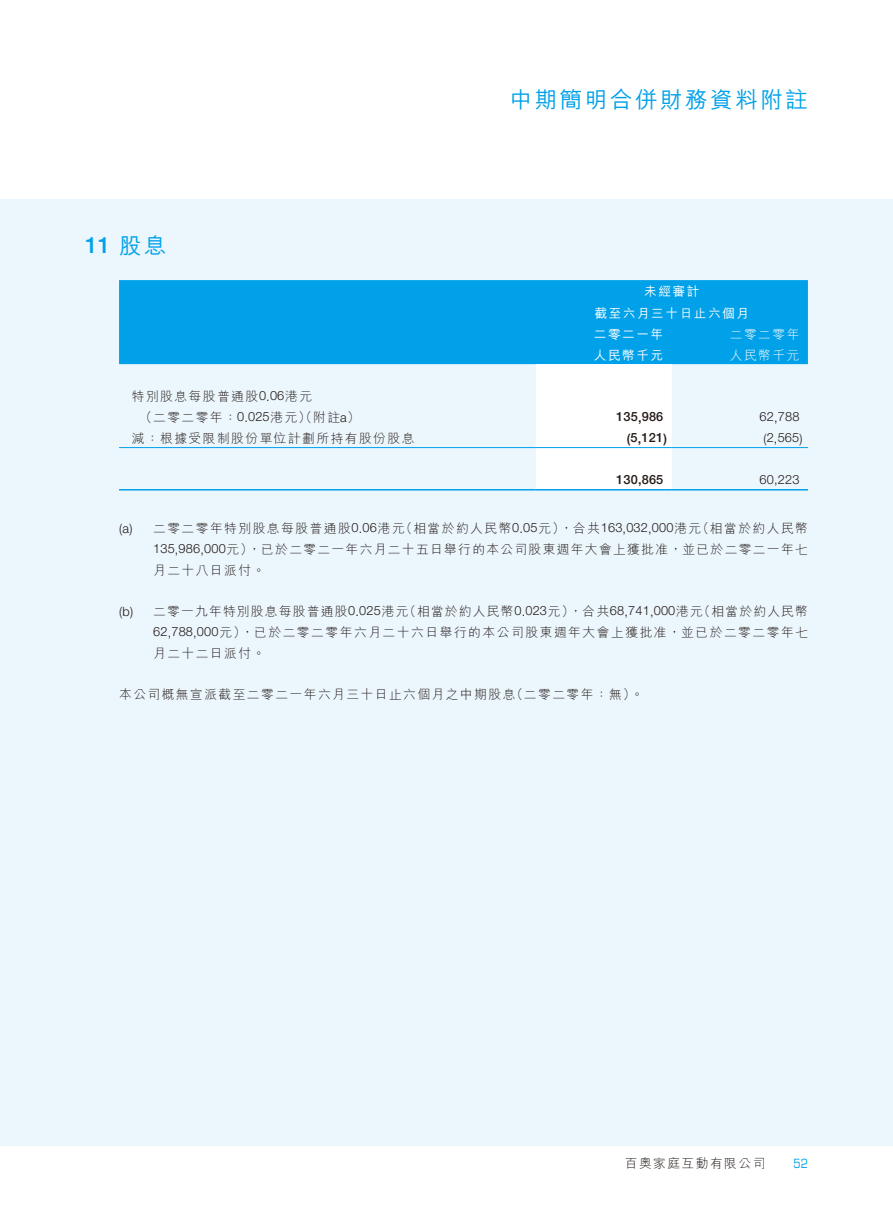
<style>
.page{position:relative;width:893px;height:1212px;background:#fff}
.page>*{position:absolute;margin:0;border:0;box-sizing:border-box;transform-origin:0 0}
.t1{font:500 22.5px "M Hei HK";letter-spacing:.115em;color:#00a1e9}
.t2{font:500 22.5px "Helvetica Neue";color:#00a1e9}
.t3{font:300 12.75px "M Hei HK";letter-spacing:.115em;color:#231916}
.t4{font:300 12.75px "Helvetica Neue";letter-spacing:.015em;color:#231916}
.t5{font:300 12.75px "M Hei HK";letter-spacing:.095em;color:#231916}
.t6{font:500 12.75px/21px "M Hei HK";letter-spacing:.115em;color:#fff;text-align:center}
.t7{font:500 12.75px "Helvetica Neue";letter-spacing:.015em;color:#231916}
.t8{font:300 12.75px "M Hei HK";letter-spacing:.115em;color:#fff}
.t9{font:condensed 12.75px "Eurostile";color:#00a1e9}
.s1{font-family:"M Hei HK"}
.s2{font-family:"Helvetica Neue"}
</style>
<div class="page">
<div style="left:0;top:200px;width:893px;height:946px;background:#ebf6fd"></div>
<div style="left:119px;top:280px;width:689px;height:84px;background:#00a1e9"></div>
<div style="left:536px;top:364px;width:136px;height:125px;background:#fff"></div>
<hr style="left:119px;top:447px;width:417px;height:1px;background:#00a1e9">
<hr style="left:536px;top:447px;width:136px;height:1px;background:#00a1e9">
<hr style="left:672px;top:447px;width:136px;height:1px;background:#00a1e9">
<hr style="left:119px;top:489px;width:417px;height:1px;background:#00a1e9">
<hr style="left:536px;top:489px;width:136px;height:1px;background:#00a1e9">
<hr style="left:672px;top:489px;width:136px;height:1px;background:#00a1e9">
<h1 class="t2" style="left:85px;top:231px;width:83px">11 <span class="s1">股息</span></h1>
<p class="t3" style="left:132px;top:387px;width:182px">特別股息每股普通股<span class="s2">0.06</span>港元</p>
<p class="t3" style="left:132px;top:408px;width:229px">　（二零二零年：<span class="s2">0.025</span>港元）（附註<span class="s2">a</span>(</p>
<p class="t3" style="left:132px;top:429px;width:284px">減：根據受限制股份單位計劃所持有股份股息</p>
<h1 class="t1" style="left:510px;top:84px;width:300px">中期簡明合併財務資料附註</h1>
<p class="t6" style="left:594px;top:280px;width:156px">未經審計<br>截至六月三十日止六個月</p>
<p class="t8" style="left:730px;top:325px;width:71px">二零二零年</p>
<p class="t6" style="left:594px;top:322px;width:71px">二零二一年</p>
<p class="t6" style="left:594px;top:343px;width:71px">人民幣千元</p>
<p class="t8" style="left:730px;top:346px;width:71px">人民幣千元</p>
<p class="t7" style="left:616px;top:409px;width:49px">135,986</p>
<p class="t4" style="left:760px;top:409px;width:41px">62,788</p>
<p class="t7" style="left:627px;top:430px;width:42px">)5,121(</p>
<p class="t4" style="left:763px;top:430px;width:41px">)2,565(</p>
<p class="t7" style="left:616px;top:472px;width:49px">130,865</p>
<p class="t4" style="left:760px;top:471px;width:41px">60,223</p>
<p class="t4" style="left:119px;top:520px;width:15px">a( )</p>
<p class="t4" style="left:119px;top:603px;width:16px">b( )</p>
<p class="t3" style="left:400px;top:519px;width:166px">（相當於約人民幣<span class="s2">0.05</span>元）</p>
<p class="t3" style="left:153px;top:519px;width:253px">二零二零年特別股息每股普通股<span class="s2">0.06</span>港元</p>
<p class="t3" style="left:696px;top:519px;width:113px">（相當於約人民幣</p>
<p class="t4" style="left:560px;top:520px;width:143px"><span class="s1">，合共</span>163,032,000<span class="s1">港元</span></p>
<p class="t4" style="left:153px;top:541px;width:101px">135,986,000<span class="s1">元）</span></p>
<p class="t3" style="left:153px;top:561px;width:114px">月二十八日派付。</p>
<p class="t3" style="left:248px;top:540px;width:561px">，已於二零二一年六月二十五日舉行的本公司股東週年大會上獲批准，並已於二零二一年七</p>
<p class="t5" style="left:403px;top:602px;width:172px">（相當於約人民幣<span class="s2">0.023</span>元）</p>
<p class="t5" style="left:153px;top:602px;width:257px">二零一九年特別股息每股普通股<span class="s2">0.025</span>港元</p>
<p class="t5" style="left:698px;top:602px;width:112px">（相當於約人民幣</p>
<p class="t4" style="left:569px;top:603px;width:135px"><span class="s1">，合共</span>68,741,000<span class="s1">港元</span></p>
<p class="t4" style="left:153px;top:624px;width:94px">62,788,000<span class="s1">元）</span></p>
<p class="t3" style="left:153px;top:644px;width:114px">月二十二日派付。</p>
<p class="t3" style="left:241px;top:623px;width:569px">，已於二零二零年六月二十六日舉行的本公司股東週年大會上獲批准，並已於二零二零年七</p>
<p class="t3" style="left:510px;top:686px;width:127px">（二零二零年：無(</p>
<p class="t3" style="left:119px;top:686px;width:398px">本公司概無宣派截至二零二一年六月三十日止六個月之中期股息</p>
<p class="t3" style="left:631px;top:686px;width:14px">。</p>
<p class="t3" style="left:625px;top:1154px;width:142px">百奧家庭互動有限公司</p>
<p class="t9" style="left:794px;top:1155px;width:16px">52</p>
</div>
